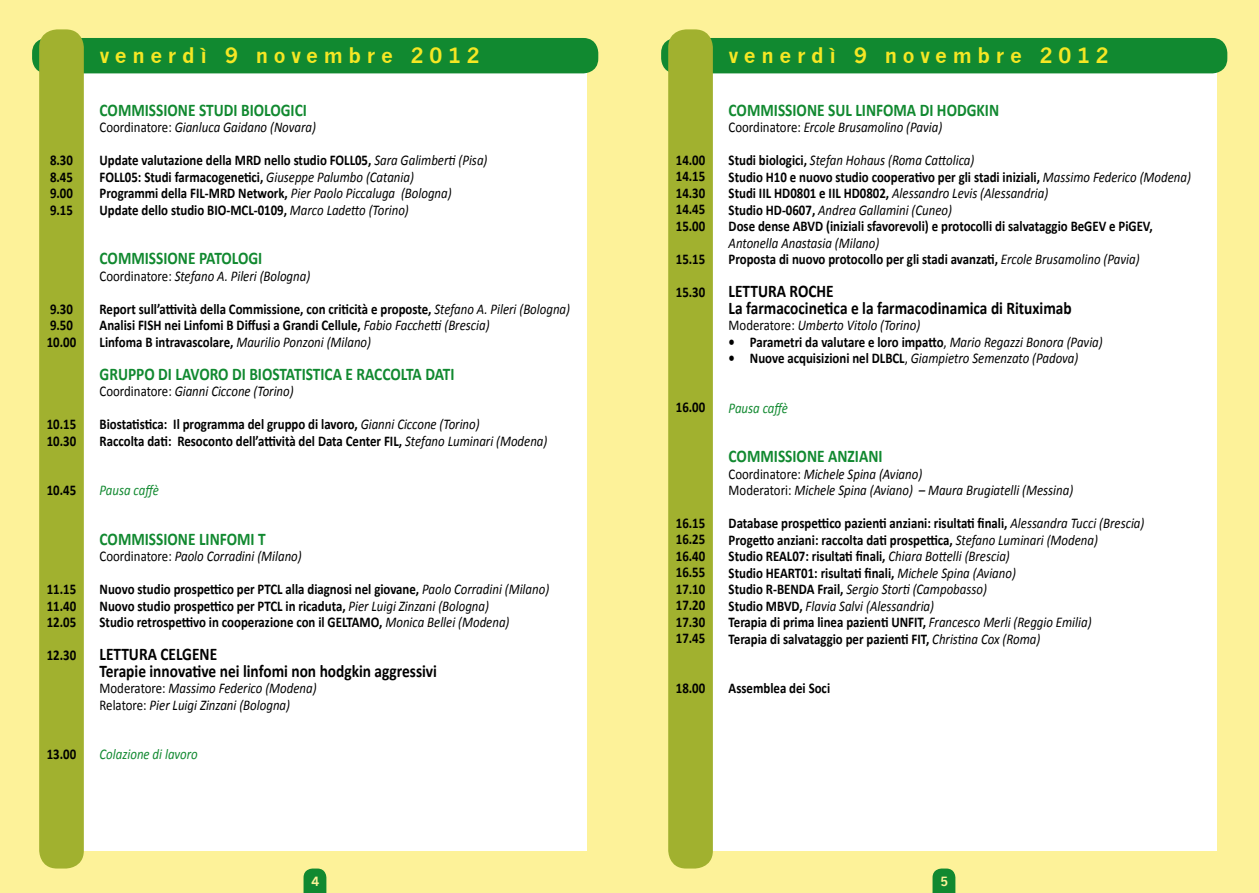
<style>
.page{position:relative;width:1259px;height:893px;background:#fff}
.page>*{position:absolute;margin:0;border:0;box-sizing:border-box;transform-origin:0 0}
.t1{font:700 20.55px "News Gothic";letter-spacing:.28em;color:#f5e724}
.t2{font:700 17.85px "Calibri";color:#118930;scale:.86 1}
.t3{font:700 17.85px/16.5px "Calibri";color:#000;scale:.86 1}
.t4{font:700 14.85px/16.5px "Calibri";color:#000;scale:.86 1}
.t5{font:italic 14.85px/16.5px "Calibri";color:#000;scale:.86 1}
.t6{font:italic 14.85px "Calibri";color:#118930;scale:.86 1}
.t7{font:700 12.45px "News Gothic";color:#fdf299}
.s1{font-style:normal}
.s2{font-weight:400;font-style:italic}
.s3{font-weight:700;font-style:normal}
.s4{font-weight:400}
</style>
<div class="page">
<div style="left:629px;top:0;width:630px;height:893px;background:#fdf299"></div>
<div style="left:690px;top:56px;width:526px;height:794px;background:#fff"></div>
<div style="left:661px;top:38px;width:566px;height:35px;background:#118930;border-radius:15px"></div>
<div style="left:668px;top:29px;width:45px;height:839px;background:#a1b12f;border-radius:18px"></div>
<div style="left:0;top:0;width:629px;height:893px;background:#fdf299"></div>
<div style="left:61px;top:56px;width:526px;height:794px;background:#fff"></div>
<div style="left:32px;top:38px;width:566px;height:35px;background:#118930;border-radius:15px"></div>
<div style="left:39px;top:29px;width:45px;height:839px;background:#a1b12f;border-radius:18px"></div>
<svg style="left:932px;top:868px;width:23px;height:25px"></svg>
<svg style="left:303px;top:868px;width:23px;height:25px"></svg>
<p class="t4" style="left:50px;top:152px;width:28px;text-align:justify">8.30<br>8.45<br>9.00<br>9.15</p>
<p class="t4" style="left:47px;top:300px;width:36px">9.30<br>9.50<br>10.00</p>
<p class="t4" style="left:47px;top:416px;width:36px">10.15<br>10.30</p>
<p class="t4" style="left:47px;top:482px;width:36px">10.45</p>
<p class="t4" style="left:47px;top:581px;width:36px;text-align:justify">11.15<br>11.40<br>12.05</p>
<p class="t4" style="left:47px;top:647px;width:36px">12.30</p>
<p class="t4" style="left:47px;top:746px;width:36px">13.00</p>
<h1 class="t1" style="left:100px;top:43px;width:381px">venerdì 9 novembre 2012</h1>
<p class="t2" style="left:100px;top:98px;width:243px">COMMISSIONE STUDI BIOLOGICI</p>
<p class="t5" style="left:100px;top:118px;width:253px"><span class="s1">Coordinatore:</span> Gianluca Gaidano (Novara)</p>
<p class="t4" style="left:100px;top:152px;width:452px">Update valutazione della MRD nello studio FOLL05, <span class="s2">Sara Galimberti (Pisa)<br></span>FOLL05: Studi farmacogenetici, <span class="s2">Giuseppe Palumbo (Catania)<br></span>Programmi della FIL-MRD Network, <span class="s2">Pier Paolo Piccaluga (Bologna)<br></span>Update dello studio BIO-MCL-0109, <span class="s2">Marco Ladetto (Torino)</span></p>
<p class="t2" style="left:100px;top:247px;width:191px">COMMISSIONE PATOLOGI</p>
<p class="t5" style="left:100px;top:267px;width:246px"><span class="s1">Coordinatore:</span> Stefano A. Pileri (Bologna)</p>
<p class="t4" style="left:100px;top:300px;width:548px">Report sull’attività della Commissione, con criticità e proposte, <span class="s2">Stefano A. Pileri (Bologna)<br></span>Analisi FISH nei Linfomi B Diffusi a Grandi Cellule, <span class="s2">Fabio Facchetti (Brescia)<br></span>Linfoma B intravascolare, <span class="s2">Maurilio Ponzoni (Milano)</span></p>
<p class="t2" style="left:100px;top:362px;width:414px">GRUPPO DI LAVORO DI BIOSTATISTICA E RACCOLTA DATI</p>
<p class="t5" style="left:100px;top:382px;width:227px"><span class="s1">Coordinatore:</span> Gianni Ciccone (Torino)</p>
<p class="t4" style="left:100px;top:416px;width:522px">Biostatistica: Il programma del gruppo di lavoro, <span class="s2">Gianni Ciccone (Torino)<br></span>Raccolta dati: Resoconto dell’attività del Data Center FIL, <span class="s2">Stefano Luminari (Modena)</span></p>
<p class="t6" style="left:100px;top:480px;width:70px">Pausa caffè</p>
<p class="t2" style="left:100px;top:527px;width:195px">COMMISSIONE LINFOMI T</p>
<p class="t5" style="left:100px;top:547px;width:237px"><span class="s1">Coordinatore:</span> Paolo Corradini (Milano)</p>
<p class="t4" style="left:100px;top:581px;width:524px">Nuovo studio prospettico per PTCL alla diagnosi nel giovane, <span class="s2">Paolo Corradini (Milano)<br></span>Nuovo studio prospettico per PTCL in ricaduta, <span class="s2">Pier Luigi Zinzani (Bologna)<br></span>Studio retrospettivo in cooperazione con il GELTAMO, <span class="s2">Monica Bellei (Modena)</span></p>
<p class="t3" style="left:100px;top:646px;width:394px">LETTURA CELGENE<br>Terapie innovative nei linfomi non hodgkin aggressivi</p>
<p class="t5" style="left:100px;top:679px;width:254px"><span class="s1">Moderatore:</span> Massimo Federico (Modena)<br><span class="s1">Relatore:</span> Pier Luigi Zinzani (Bologna)</p>
<p class="t6" style="left:100px;top:744px;width:116px">Colazione di lavoro</p>
<p class="t4" style="left:676px;top:152px;width:36px;text-align:justify">14.00<br>14.15<br>14.30<br>14.45<br>15.00</p>
<p class="t4" style="left:676px;top:251px;width:36px">15.15</p>
<p class="t4" style="left:676px;top:284px;width:36px">15.30</p>
<p class="t4" style="left:676px;top:399px;width:36px">16.00</p>
<p class="t4" style="left:676px;top:515px;width:36px;text-align:justify">16.15<br>16.25<br>16.40<br>16.55<br>17.10<br>17.20<br>17.30<br>17.45</p>
<p class="t4" style="left:676px;top:680px;width:36px">18.00</p>
<h1 class="t1" style="left:728px;top:43px;width:381px">venerdì 9 novembre 2012</h1>
<p class="t2" style="left:728px;top:98px;width:316px">COMMISSIONE SUL LINFOMA DI HODGKIN</p>
<p class="t5" style="left:728px;top:118px;width:250px"><span class="s1">Coordinatore:</span> Ercole Brusamolino (Pavia)</p>
<p class="t4" style="left:728px;top:152px;width:539px">Studi biologici, <span class="s2">Stefan Hohaus (Roma Cattolica)<br></span>Studio H10 e nuovo studio cooperativo per gli stadi iniziali, <span class="s2">Massimo Federico (Modena)<br></span>Studi IIL HD0801 e IIL HD0802, <span class="s2">Alessandro Levis (Alessandria)<br></span>Studio HD-0607, <span class="s2">Andrea Gallamini (Cuneo)<br></span>Dose dense ABVD (iniziali sfavorevoli) e protocolli di salvataggio BeGEV e PiGEV,</p>
<p class="t5" style="left:728px;top:234px;width:479px">Antonella Anastasia (Milano)<br><span class="s3">Proposta di nuovo protocollo per gli stadi avanzati,</span> Ercole Brusamolino (Pavia)</p>
<p class="t3" style="left:728px;top:283px;width:400px">LETTURA ROCHE<br>La farmacocinetica e la farmacodinamica di Rituximab</p>
<p class="t5" style="left:728px;top:316px;width:224px"><span class="s1">Moderatore:</span> Umberto Vitolo (Torino)</p>
<p class="t4" style="left:728px;top:333px;width:436px">• Parametri da valutare e loro impatto<span class="s4">,</span> <span class="s2">Mario Regazzi Bonora (Pavia)</span></p>
<p class="t5" style="left:728px;top:349px;width:408px"><span class="s3">• Nuove acquisizioni nel DLBCL</span><span class="s1">,</span> Giampietro Semenzato (Padova)</p>
<p class="t6" style="left:728px;top:398px;width:70px">Pausa caffè</p>
<p class="t2" style="left:728px;top:445px;width:180px">COMMISSIONE ANZIANI</p>
<p class="t5" style="left:728px;top:465px;width:402px"><span class="s1">Coordinatore:</span> Michele Spina (Aviano)<br><span class="s1">Moderatori:</span> Michele Spina (Aviano) – Maura Brugiatelli (Messina)</p>
<p class="t4" style="left:728px;top:515px;width:485px">Database prospettico pazienti anziani: risultati finali, <span class="s2">Alessandra Tucci (Brescia)<br></span>Progetto anziani: raccolta dati prospettica, <span class="s2">Stefano Luminari (Modena)<br></span>Studio REAL07: risultati finali, <span class="s2">Chiara Bottelli (Brescia)<br></span>Studio HEART01: risultati finali, <span class="s2">Michele Spina (Aviano)<br></span>Studio R-BENDA Frail, <span class="s2">Sergio Storti (Campobasso)<br></span>Studio MBVD, <span class="s2">Flavia Salvi (Alessandria)<br></span>Terapia di prima linea pazienti UNFIT, <span class="s2">Francesco Merli (Reggio Emilia)<br></span>Terapia di salvataggio per pazienti FIT, <span class="s2">Christina Cox (Roma)</span></p>
<p class="t4" style="left:728px;top:680px;width:120px">Assemblea dei Soci</p>
<p class="t7" style="left:311px;top:873px;width:9px">4</p>
<p class="t7" style="left:940px;top:873px;width:9px">5</p>
</div>
